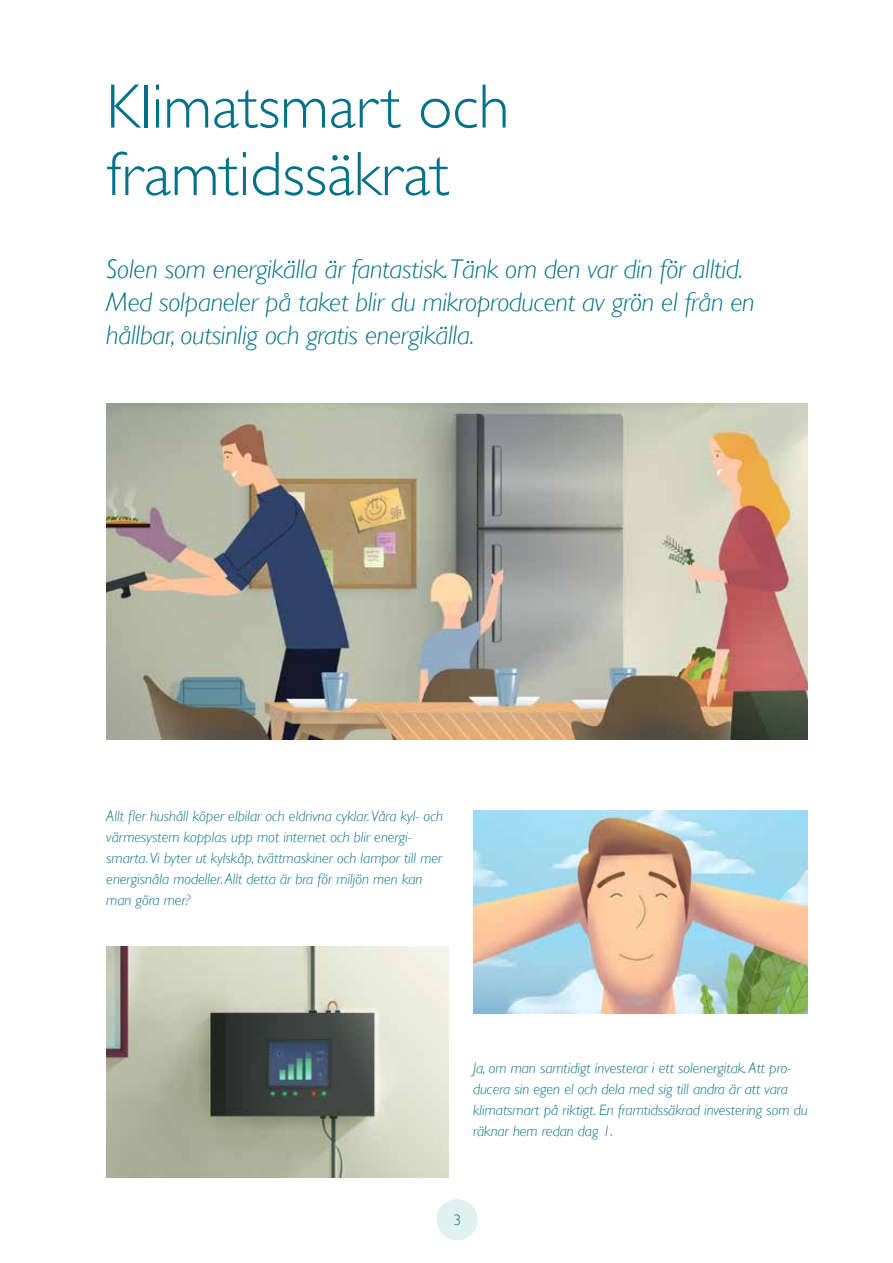
<style>
.page{position:relative;width:893px;height:1263px;background:#fff}
.page>*{position:absolute;margin:0;border:0;box-sizing:border-box;transform-origin:0 0}
.t1{font:63px/67.5px "Gill Sans Light WGL";color:#007188}
.t2{font:italic 27px/33px "Gill Sans Light WGL";letter-spacing:-.01em;color:#007188}
.t3{font:italic 15px/21px "Gill Sans Light WGL";color:#007188}
.t4{font:15px "Gill Sans Light WGL";color:#007188}
</style>
<div class="page">
<div style="left:436px;top:1199px;width:42px;height:41px;background:#e0f1f0;border-radius:50%"></div>
<img style="left:106px;top:404px;width:702px;height:336px">
<img style="left:473px;top:811px;width:335px;height:202px">
<img style="left:106px;top:947px;width:342px;height:231px">
<h1 class="t1" style="left:106px;top:73px;width:405px">Klimatsmart och framtidssäkrat</h1>
<h2 class="t2" style="left:106px;top:252px;width:650px">Solen som energikälla är fantastisk.Tänk om den var din för alltid.<br>Med solpaneler på taket blir du mikroproducent av grön el från en hållbar, outsinlig och gratis energikälla.</h2>
<p class="t3" style="left:106px;top:805px;width:338px">Allt fler hushåll köper elbilar och eldrivna cyklar. Våra kyl- och värmesystem kopplas upp mot internet och blir energi&shy;smarta. Vi byter ut kylskåp, tvättmaskiner och lampor till mer energisnåla modeller. Allt detta är bra för miljön men kan man göra mer?</p>
<p class="t3" style="left:473px;top:1057px;width:336px">Ja, om man samtidigt investerar i ett solenergitak. Att pro&shy;ducera sin egen el och dela med sig till andra är att vara klimatsmart på riktigt. En framtidssäkrad investering som du räknar hem redan dag 1.</p>
<p class="t4" style="left:453px;top:1210px;width:9px">3</p>
</div>
